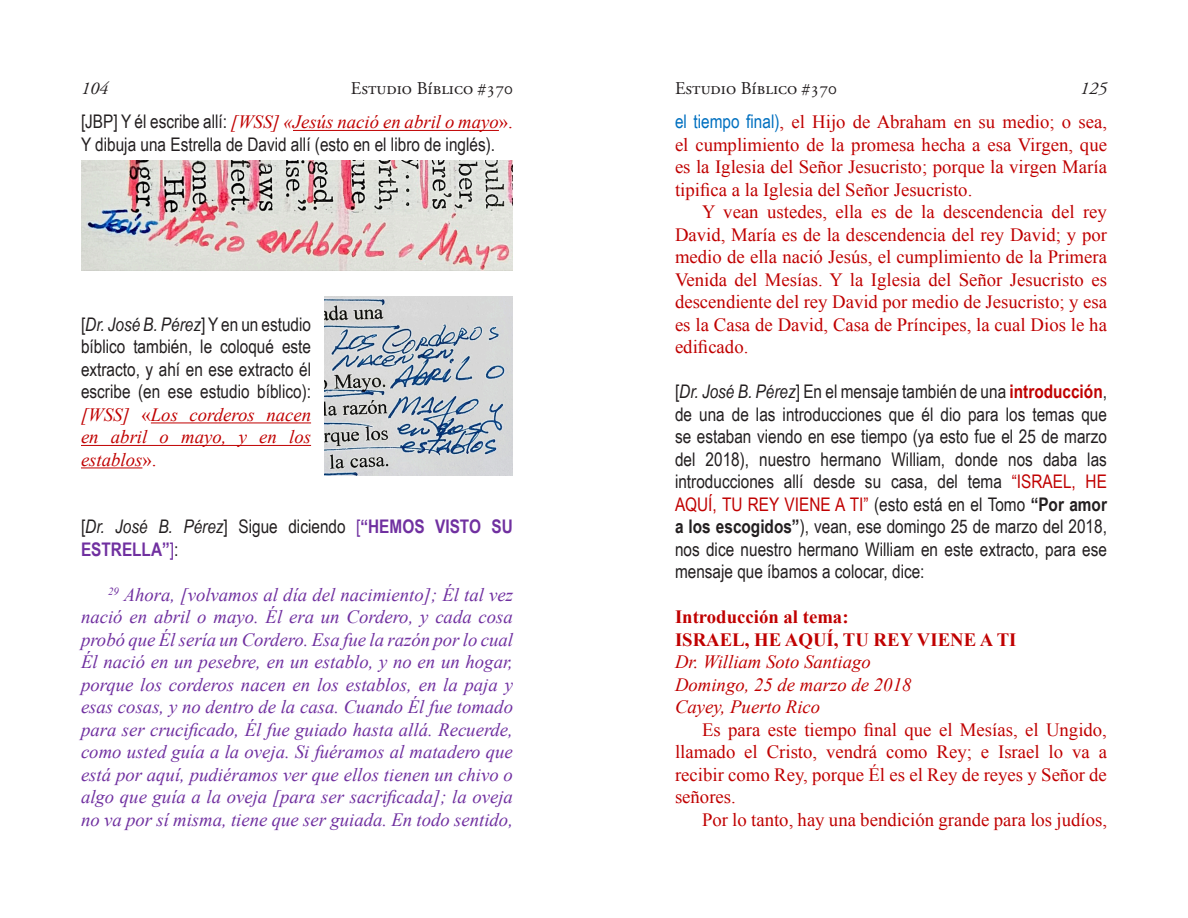
<style>
.page{position:relative;width:1188px;height:918px;background:#fff}
.page>*{position:absolute;margin:0;border:0;box-sizing:border-box;transform-origin:0 0}
.t1{font:18.75px/22.5px "Times New Roman";color:#c00000;text-align:justify}
.t2{font:18.75px/22.5px "Arial Narrow";color:#231f20;text-align:justify}
.t3{font:italic 18.75px/22.5px "Times New Roman";color:#7030a0;text-align:justify}
.t4{font:italic 18.75px/22.5px "Times New Roman";color:#c00000;text-align:justify}
.t5{font:700 18.75px/22.5px "Arial Narrow";color:#7030a0}
.t6{font:700 18.75px/22.5px "Times New Roman";color:#c00000}
.t7{font:18px "Adobe Garamond Pro";color:#231f20}
.t8{font:italic 18px "Adobe Garamond Pro";color:#231f20}
.s1{font-family:"Arial Narrow";font-style:normal;color:#231f20}
.s2{font-style:normal}
.s3{font-style:italic}
.s4{font-weight:400;color:#231f20}
.s5{font-weight:400;font-style:italic;color:#231f20}
.s6{font-weight:400}
.s7{font-family:"Arial Narrow";color:#0070c0}
.s8{font-weight:700;color:#c00000}
.s9{color:#c00000}
.s10{font-weight:700}
</style>
<div class="page">
<hr style="left:293px;top:130px;width:206px;height:1px;background:#c00000">
<hr style="left:151px;top:423px;width:160px;height:1px;background:#c00000">
<hr style="left:81px;top:445px;width:230px;height:1px;background:#c00000">
<hr style="left:81px;top:468px;width:61px;height:1px;background:#c00000">
<img style="left:81px;top:161px;width:432px;height:109px">
<img style="left:325px;top:297px;width:188px;height:179px">
<p class="t8" style="left:81px;top:78px;width:28px">104</p>
<p class="t7" style="left:351px;top:78px;width:164px">Estudio Bíblico #370</p>
<p class="t4" style="left:81px;top:110px;width:433px"><span class="s1">[JBP] Y él escribe allí:</span> [WSS] «Jesús nació en abril o mayo<span class="s2">».</span></p>
<p class="t2" style="left:81px;top:132px;width:416px">Y dibuja una Estrella de David allí (esto en el libro de inglés).</p>
<p class="t2" style="left:81px;top:312px;width:232px">[<span class="s3">Dr. José B. Pérez</span>] Y en un estudio bíblico también, le coloqué este extracto, y ahí en ese extracto él escribe (en ese estudio bíblico):</p>
<p class="t4" style="left:81px;top:403px;width:232px">[WSS] <span class="s2">«</span>Los corderos nacen en abril o mayo, y en los establos<span class="s2">».</span></p>
<p class="t5" style="left:81px;top:515px;width:433px"><span class="s4">[</span><span class="s5">Dr. José B. Pérez</span><span class="s4">] Sigue diciendo</span> <span class="s6">[</span>“HEMOS VISTO SU<br>ESTRELLA”<span class="s6">]</span><span class="s4">:</span></p>
<p class="t3" style="left:81px;top:583px;width:434px;text-indent:27px"><sup>29</sup> Ahora, [volvamos al día del nacimiento]; Él tal vez nació en abril o mayo. Él era un Cordero, y cada cosa probó que Él sería un Cordero. Esa fue la razón por lo cual Él nació en un pesebre, en un establo, y no en un hogar, porque los corderos nacen en los establos, en la paja y esas cosas, y no dentro de la casa. Cuando Él fue tomado para ser crucificado, Él fue guiado hasta allá. Recuerde, como usted guía a la oveja. Si fuéramos al matadero que está por aquí, pudiéramos ver que ellos tienen un chivo o algo que guía a la oveja [para ser sacrificada]; la oveja no va por sí misma, tiene que ser guiada. En todo sentido,</p>
<p class="t7" style="left:675px;top:78px;width:164px">Estudio Bíblico #370</p>
<p class="t8" style="left:1080px;top:78px;width:28px">125</p>
<p class="t1" style="left:675px;top:111px;width:434px"><span class="s7">el tiempo final)</span>, el Hijo de Abraham en su medio; o sea, el cumplimiento de la promesa hecha a esa Virgen, que es la Iglesia del Señor Jesucristo; porque la virgen María tipifica a la Iglesia del Señor Jesucristo.</p>
<p class="t1" style="left:675px;top:201px;width:434px;text-indent:27px">Y vean ustedes, ella es de la descendencia del rey David, María es de la descendencia del rey David; y por medio de ella nació Jesús, el cumplimiento de la Primera Venida del Mesías. Y la Iglesia del Señor Jesucristo es descendiente del rey David por medio de Jesucristo; y esa es la Casa de David, Casa de Príncipes, la cual Dios le ha edificado.</p>
<p class="t2" style="left:675px;top:380px;width:434px">[<span class="s3">Dr. José B. Pérez</span>] En el mensaje también de una <span class="s8">introducción</span>, de una de las introducciones que él dio para los temas que se estaban viendo en ese tiempo (ya esto fue el 25 de marzo del 2018), nuestro hermano William, donde nos daba las introducciones allí desde su casa, del tema <span class="s9">“ISRAEL, HE AQUÍ, TU REY VIENE A TI”</span> (esto está en el Tomo <span class="s10">“Por amor a los escogidos”</span>), vean, ese domingo 25 de marzo del 2018, nos dice nuestro hermano William en este extracto, para ese mensaje que íbamos a colocar, dice:</p>
<p class="t6" style="left:675px;top:605px;width:343px">Introducción al tema:<br>ISRAEL, HE AQUÍ, TU REY VIENE A TI</p>
<p class="t4" style="left:675px;top:650px;width:238px;text-align:left">Dr. William Soto Santiago<br>Domingo, 25 de marzo de 2018<br>Cayey, Puerto Rico</p>
<p class="t1" style="left:675px;top:718px;width:434px;text-indent:27px">Es para este tiempo final que el Mesías, el Ungido, llamado el Cristo, vendrá como Rey; e Israel lo va a recibir como Rey, porque Él es el Rey de reyes y Señor de señores.</p>
<p class="t1" style="left:702px;top:808px;width:407px">Por lo tanto, hay una bendición grande para los judíos,</p>
</div>
